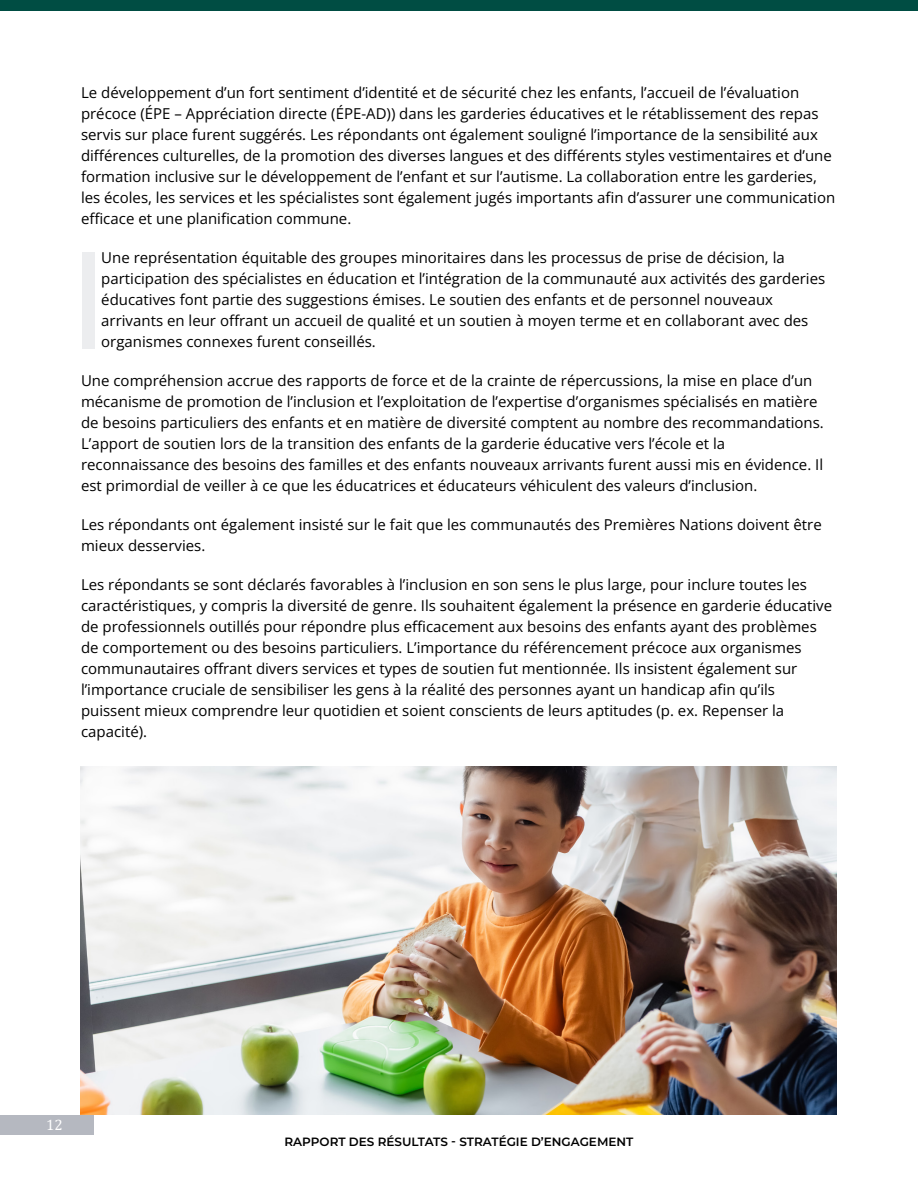
<style>
.page{position:relative;width:918px;height:1188px;background:#fff}
.page>*{position:absolute;margin:0;border:0;box-sizing:border-box;transform-origin:0 0}
.t1{font:15px/21px "Open Sans";color:#000}
.t2{font:15px "Cambria";color:#fff}
.t3{font:600 12px "Montserrat";color:#000}
</style>
<div class="page">
<div style="left:0;top:1115px;width:94px;height:20px;background:#b5b8c0"></div>
<div style="left:0;top:0;width:918px;height:11px;background:#004d43"></div>
<img style="left:80px;top:767px;width:756px;height:348px">
<div style="left:82px;top:252px;width:12px;height:97px;background:#ecedef"></div>
<p class="t1" style="left:81px;top:82px;width:756px">Le développement d’un fort sentiment d’identité et de sécurité chez les enfants, l’accueil de l’évaluation précoce (ÉPE – Appréciation directe (ÉPE-AD)) dans les garderies éducatives et le rétablissement des repas servis sur place furent suggérés. Les répondants ont également souligné l’importance de la sensibilité aux différences culturelles, de la promotion des diverses langues et des différents styles vestimentaires et d’une formation inclusive sur le développement de l’enfant et sur l’autisme. La collaboration entre les garderies, les écoles, les services et les spécialistes sont également jugés importants afin d’assurer une communication efficace et une planification commune.</p>
<p class="t1" style="left:101px;top:247px;width:726px">Une représentation équitable des groupes minoritaires dans les processus de prise de décision, la participation des spécialistes en éducation et l’intégration de la communauté aux activités des garderies éducatives font partie des suggestions émises. Le soutien des enfants et de personnel nouveaux arrivants en leur offrant un accueil de qualité et un soutien à moyen terme et en collaborant avec des organismes connexes furent conseillés.</p>
<p class="t1" style="left:81px;top:370px;width:744px">Une compréhension accrue des rapports de force et de la crainte de répercussions, la mise en place d’un mécanisme de promotion de l’inclusion et l’exploitation de l’expertise d’organismes spécialisés en matière de besoins particuliers des enfants et en matière de diversité comptent au nombre des recommandations.<br>L’apport de soutien lors de la transition des enfants de la garderie éducative vers l’école et la reconnaissance des besoins des familles et des enfants nouveaux arrivants furent aussi mis en évidence. Il est primordial de veiller à ce que les éducatrices et éducateurs véhiculent des valeurs d’inclusion.</p>
<p class="t1" style="left:81px;top:514px;width:742px">Les répondants ont également insisté sur le fait que les communautés des Premières Nations doivent être mieux desservies.</p>
<p class="t1" style="left:81px;top:574px;width:753px">Les répondants se sont déclarés favorables à l’inclusion en son sens le plus large, pour inclure toutes les caractéristiques, y compris la diversité de genre. Ils souhaitent également la présence en garderie éducative de professionnels outillés pour répondre plus efficacement aux besoins des enfants ayant des problèmes de comportement ou des besoins particuliers. L’importance du référencement précoce aux organismes communautaires offrant divers services et types de soutien fut mentionnée. Ils insistent également sur l’importance cruciale de sensibiliser les gens à la réalité des personnes ayant un handicap afin qu’ils puissent mieux comprendre leur quotidien et soient conscients de leurs aptitudes (p. ex. Repenser la capacité).</p>
<p class="t2" style="left:46px;top:1116px;width:18px">12</p>
<p class="t3" style="left:285px;top:1133px;width:350px">RAPPORT DES RÉSULTATS - STRATÉGIE D’ENGAGEMENT</p>
</div>
